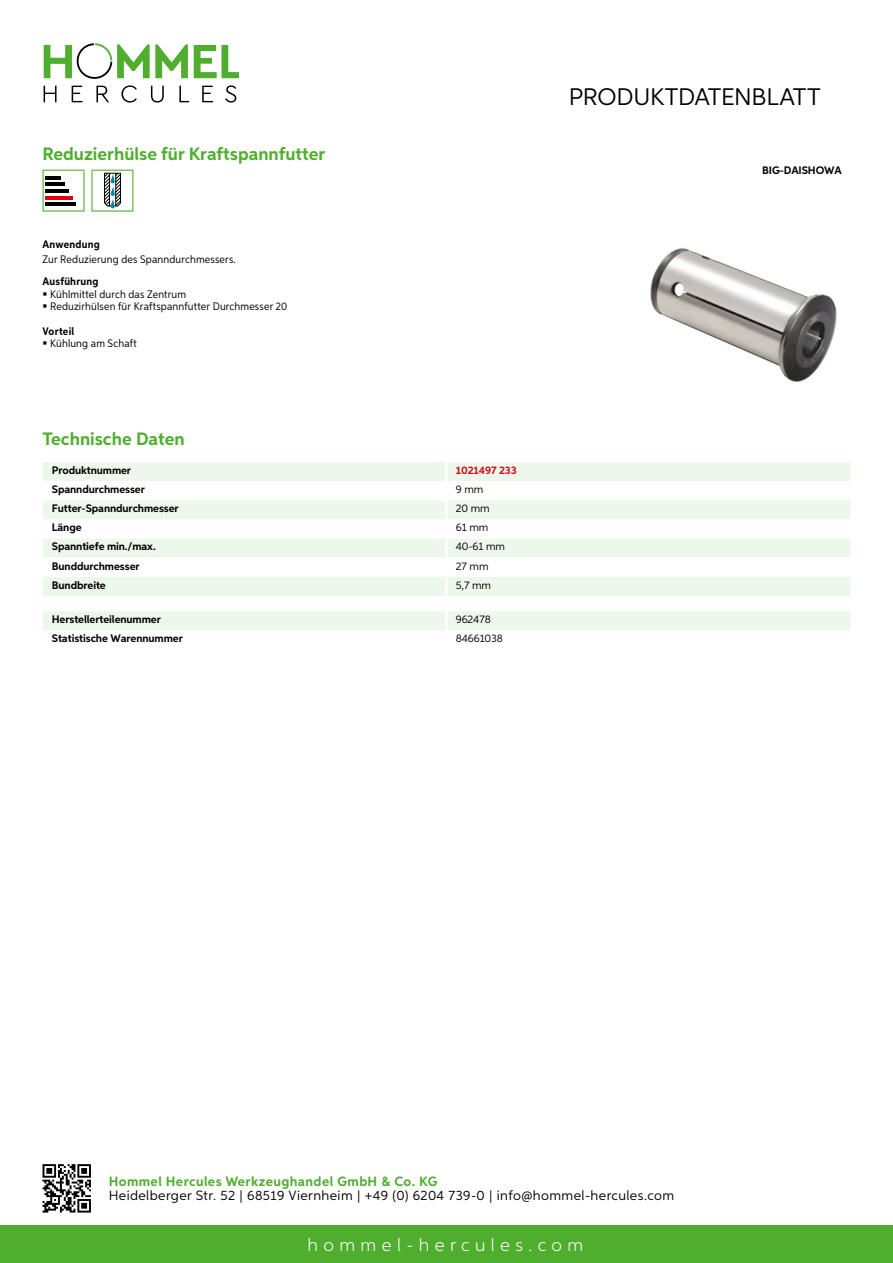
<style>
.page{position:relative;width:893px;height:1263px;background:#fff}
.page>*{position:absolute;margin:0;border:0;box-sizing:border-box;transform-origin:0 0}
.t1{font:24px "Aspira";letter-spacing:-.01em;color:#000}
.t2{font:700 18px "Aspira";color:#50ae2f}
.t3{font:300 18px "Aspira";letter-spacing:.3em;color:#fff}
.t4{font:13.5px "Aspira";letter-spacing:.03em;color:#000}
.t5{font:700 13.5px "Aspira";letter-spacing:.03em;color:#50ae2f}
.t6{font:700 10.95px "Aspira";letter-spacing:-.01em;color:#000}
.t7{font:10.95px/12.8px "Aspira Nar";letter-spacing:.015em;color:#000}
.t8{font:10.95px "Aspira";letter-spacing:-.01em;color:#000}
.t9{font:700 10.95px "Aspira Nar";letter-spacing:.02em;color:#000}
.t10{font:700 10.95px "Aspira";letter-spacing:-.01em;color:#cd1013}
</style>
<div class="page">
<div style="left:0;top:1226px;width:893px;height:37px;background:#50ae2f"></div>
<svg style="left:43px;top:1164px;width:48px;height:48px"></svg>
<svg style="left:194px;top:45px;width:45px;height:33px"></svg>
<svg style="left:44px;top:43px;width:144px;height:36px"></svg>
<svg style="left:44px;top:86px;width:13px;height:16px"></svg>
<svg style="left:72px;top:86px;width:10px;height:16px"></svg>
<svg style="left:96px;top:86px;width:13px;height:16px"></svg>
<svg style="left:121px;top:85px;width:16px;height:18px"></svg>
<svg style="left:151px;top:86px;width:13px;height:17px"></svg>
<svg style="left:179px;top:86px;width:10px;height:16px"></svg>
<svg style="left:202px;top:86px;width:11px;height:16px"></svg>
<svg style="left:225px;top:85px;width:11px;height:18px"></svg>
<div style="left:43px;top:462px;width:807px;height:134px;background:#eef7eb"></div>
<svg style="left:43px;top:481px;width:807px;height:96px"></svg>
<hr style="left:445px;top:462px;width:3px;height:19px;background:#fff">
<hr style="left:445px;top:481px;width:3px;height:19px;background:#fff">
<hr style="left:445px;top:500px;width:3px;height:19px;background:#fff">
<hr style="left:445px;top:519px;width:3px;height:20px;background:#fff">
<hr style="left:445px;top:539px;width:3px;height:19px;background:#fff">
<hr style="left:445px;top:558px;width:3px;height:19px;background:#fff">
<hr style="left:445px;top:577px;width:3px;height:19px;background:#fff">
<div style="left:43px;top:611px;width:807px;height:19px;background:#eef7eb"></div>
<svg style="left:43px;top:170px;width:42px;height:42px"></svg>
<hr style="left:45px;top:176px;width:16px;height:3px;background:#000">
<hr style="left:45px;top:183px;width:20px;height:3px;background:#000">
<hr style="left:45px;top:189px;width:24px;height:3px;background:#000">
<hr style="left:45px;top:196px;width:27px;height:3px;background:#e3000b">
<hr style="left:45px;top:203px;width:31px;height:3px;background:#000">
<svg style="left:91px;top:170px;width:42px;height:42px"></svg>
<img style="left:650px;top:248px;width:187px;height:134px">
<h2 class="t2" style="left:43px;top:142px;width:284px">Reduzierhülse für Kraftspannfutter</h2>
<p class="t9" style="left:43px;top:237px;width:59px">Anwendung</p>
<p class="t7" style="left:43px;top:252px;width:195px">Zur Reduzierung des Spanndurchmessers.</p>
<p class="t9" style="left:43px;top:274px;width:58px">Ausführung</p>
<p class="t7" style="left:50px;top:287px;width:239px">Kühlmittel durch das Zentrum<br>Reduzirhülsen für Kraftspannfutter Durchmesser 20</p>
<p class="t9" style="left:43px;top:324px;width:33px">Vorteil</p>
<p class="t7" style="left:50px;top:337px;width:88px">Kühlung am Schaft</p>
<h2 class="t2" style="left:43px;top:428px;width:144px">Technische Daten</h2>
<p class="t6" style="left:52px;top:463px;width:81px">Produktnummer</p>
<p class="t10" style="left:456px;top:463px;width:62px">1021497 233</p>
<p class="t6" style="left:52px;top:483px;width:95px">Spanndurchmesser</p>
<p class="t8" style="left:456px;top:483px;width:29px">9 mm</p>
<p class="t6" style="left:52px;top:502px;width:128px">Futter-Spanndurchmesser</p>
<p class="t8" style="left:456px;top:502px;width:35px">20 mm</p>
<p class="t6" style="left:52px;top:521px;width:31px">Länge</p>
<p class="t8" style="left:456px;top:521px;width:34px">61 mm</p>
<p class="t6" style="left:52px;top:540px;width:105px">Spanntiefe min./max.</p>
<p class="t8" style="left:456px;top:540px;width:51px">40-61 mm</p>
<p class="t6" style="left:52px;top:559px;width:89px">Bunddurchmesser</p>
<p class="t8" style="left:456px;top:559px;width:34px">27 mm</p>
<p class="t6" style="left:52px;top:578px;width:55px">Bundbreite</p>
<p class="t8" style="left:456px;top:578px;width:37px">5,7 mm</p>
<p class="t6" style="left:52px;top:613px;width:111px">Herstellerteilenummer</p>
<p class="t8" style="left:456px;top:613px;width:36px">962478</p>
<p class="t6" style="left:52px;top:632px;width:132px">Statistische Warennummer</p>
<p class="t8" style="left:456px;top:632px;width:49px">84661038</p>
<h1 class="t1" style="left:569px;top:82px;width:253px">Produktdatenblatt</h1>
<p class="t6" style="left:762px;top:164px;width:81px">BIG-DAISHOWA</p>
<p class="t5" style="left:109px;top:1172px;width:330px">Hommel Hercules Werkzeughandel GmbH &amp; Co. KG</p>
<p class="t4" style="left:109px;top:1187px;width:567px">Heidelberger Str. 52 | 68519 Viernheim | +49 (0) 6204 739-0 | info@hommel-hercules.com</p>
<h2 class="t3" style="left:307px;top:1234px;width:277px">hommel-hercules.com</h2>
</div>
